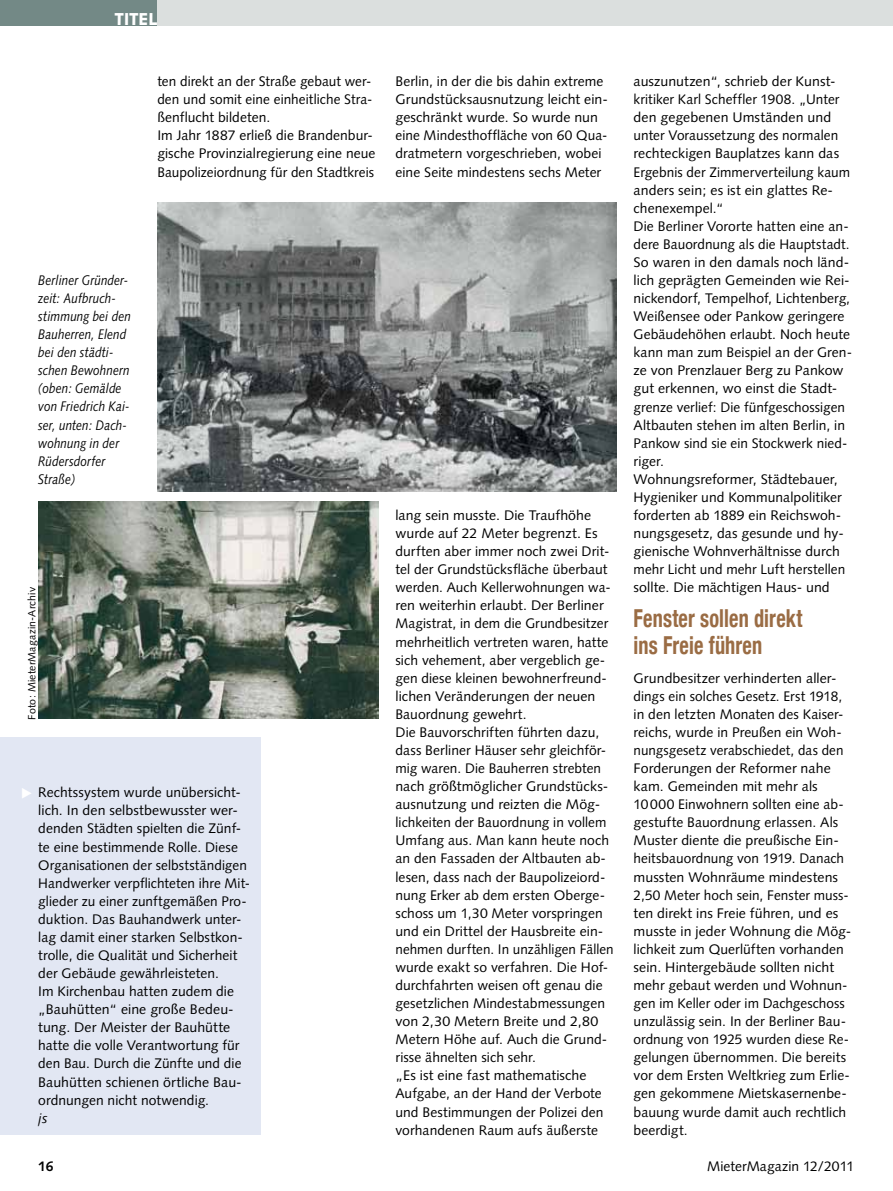
<style>
.page{position:relative;width:893px;height:1191px;background:#fff}
.page>*{position:absolute;margin:0;border:0;box-sizing:border-box;transform-origin:0 0}
.t1{font:700 condensed 24.75px/27px "Helvetica Neue";letter-spacing:.01em;color:#9a6c44;scale:.82 1}
.t2{font:900 17.25px "Syntax";letter-spacing:.015em;color:#fff;scale:.9 1}
.t3{font:13.8px/18px "Syntax";letter-spacing:.005em;color:#000}
.t4{font:italic 13.8px/18px "Syntax";letter-spacing:.005em;color:#000;scale:.85 1}
.t5{font:700 13.8px "Syntax";color:#000}
.t6{font:italic 13.8px "Syntax";letter-spacing:.005em;color:#000}
.t7{font:10.5px "Syntax";letter-spacing:.015em;color:#000}
.s1{font-family:"European Pi Three";color:#fff}
</style>
<div class="page">
<div style="left:0;top:0;width:157px;height:26px;background:#738986"></div>
<div style="left:157px;top:0;width:736px;height:26px;background:#dbdfde"></div>
<div style="left:0;top:737px;width:260px;height:397px;background:#e2e7f3"></div>
<img style="left:38px;top:502px;width:340px;height:217px">
<img style="left:157px;top:202px;width:460px;height:289px">
<p class="t2" style="left:115px;top:9px;width:49px">TiTel</p>
<p class="t3" style="left:157px;top:72px;width:220px">ten direkt an der Straße gebaut wer - den und somit eine einheitliche Stra&shy;ßenflucht bildeten.<br>Im Jahr 1887 erließ die Brandenbur&shy;gische Provinzialregierung eine neue Baupolizeiordnung für den Stadtkreis</p>
<p class="t3" style="left:395px;top:72px;width:214px">Berlin, in der die bis dahin extreme Grundstücksausnutzung leicht ein&shy;geschränkt wurde. So wurde nun ei ne Mindesthoffläche von 60 Qua&shy;dratmetern vorgeschrieben, wobei eine Seite mindestens sechs Meter</p>
<p class="t4" style="left:38px;top:271px;width:111px">Berliner Gründer&shy;zeit: Aufbruch&shy;stimmung bei den<br>Bauherren, Elend bei den städti&shy;schen Bewohnern (oben: Gemälde von Friedrich Kai&shy;ser, unten: Dach - wohnung in der<br>Rüdersdorfer<br>Straße)</p>
<p class="t7" style="left:26px;top:719px;width:134px;rotate:-90deg">Foto: MieterMagazin-Archiv</p>
<p class="t3" style="left:38px;top:783px;width:213px;text-indent:-17px"><span class="s1">E</span> Rechtssystem wurde unübersicht&shy;lich. In den selbstbewusster wer&shy;denden Städten spielten die Zünf&shy;te eine bestimmende Rolle. Diese Organisationen der selbstständigen Handwerker verpflichteten ihre Mit&shy;glieder zu einer zunftgemäßen Pro&shy;duktion. Das Bauhandwerk unter&shy;lag damit einer starken Selbstkon&shy;trolle, die Qualität und Sicherheit der Gebäude gewährleisteten.<br>Im Kirchenbau hatten zudem die „Bauhütten“ eine große Bedeu&shy;tung. Der Meister der Bauhütte hatte die volle Verantwortung für den Bau. Durch die Zünfte und die Bauhütten schienen örtliche Bau&shy;ordnungen nicht notwendig.</p>
<p class="t6" style="left:38px;top:1109px;width:11px">js</p>
<p class="t5" style="left:38px;top:1158px;width:17px">16</p>
<p class="t3" style="left:395px;top:506px;width:220px">lang sein musste. Die Traufhöhe wurde auf 22 Meter begrenzt. Es durften aber immer noch zwei Drit&shy;tel der Grundstücksfläche überbaut werden. Auch Kellerwohnungen wa&shy;ren weiterhin erlaubt. Der Berliner Magistrat, in dem die Grundbesitzer mehrheitlich vertreten waren, hatte sich vehement, aber vergeblich ge&shy;gen diese kleinen bewohnerfreund&shy;lichen Veränderungen der neuen Bauordnung gewehrt.<br>Die Bauvorschriften führten dazu, dass Berliner Häuser sehr gleichför&shy;mig waren. Die Bauherren strebten nach größtmöglicher Grundstücks&shy;ausnutzung und reizten die Mög&shy;lichkeiten der Bauordnung in vollem Umfang aus. Man kann heute noch an den Fassaden der Altbauten ab - lesen, dass nach der Baupolizeiord&shy;nung Erker ab dem ersten Oberge&shy;schoss um 1,30 Meter vorspringen und ein Drittel der Hausbreite ein&shy;nehmen durften. In unzähligen Fällen wurde exakt so verfahren. Die Hof&shy;durchfahrten weisen oft genau die gesetzlichen Mindestabmessungen von 2,30 Metern Breite und 2,80<br>Metern Höhe auf. Auch die Grund&shy;risse ähnelten sich sehr.<br>„Es ist eine fast mathematische Aufgabe, an der Hand der Verbote und Bestimmungen der Polizei den vorhandenen Raum aufs äußerste</p>
<p class="t3" style="left:634px;top:72px;width:220px">auszunutzen“, schrieb der Kunst&shy;kritiker Karl Scheffler 1908. „Unter den gegebenen Um ständen und unter Voraussetzung des normalen rechteckigen Bauplatzes kann das<br>Ergebnis der Zimmerverteilung kaum anders sein; es ist ein glattes Re&shy;chenexempel.“<br>Die Berliner Vororte hatten eine an&shy;dere Bauordnung als die Hauptstadt.<br>So waren in den damals noch länd&shy;lich geprägten Gemeinden wie Rei&shy;nickendorf, Tempelhof, Lichtenberg,<br>Weißensee oder Pankow geringere<br>Gebäudehöhen erlaubt. Noch heute kann man zum Beispiel an der Gren&shy;ze von Prenzlauer Berg zu Pankow gut erkennen, wo einst die Stadt&shy;grenze verlief: Die fünfgeschossigen<br>Altbauten stehen im alten Berlin, in<br>Pankow sind sie ein Stockwerk nied&shy;riger.<br>Wohnungsreformer, Städtebauer,<br>Hygieniker und Kommunalpolitiker forderten ab 1889 ein Reichswoh&shy;nungsgesetz, das gesunde und hy&shy;gienische Wohnverhältnisse durch mehr Licht und mehr Luft herstellen sollte. Die mächtigen Haus- und</p>
<h1 class="t1" style="left:634px;top:604px;width:207px">Fenster sollen direkt ins Freie führen</h1>
<p class="t3" style="left:634px;top:669px;width:219px">Grundbesitzer verhinderten aller&shy;dings ein solches Gesetz. Erst 1918, in den letzten Monaten des Kaiser&shy;reichs, wurde in Preußen ein Woh&shy;nungsgesetz verabschiedet, das den Forderungen der Reformer na he kam. Gemeinden mit mehr als<br>10 000 Einwohnern sollten eine ab&shy;gestufte Bauordnung erlassen. Als Muster diente die preußische Ein&shy;heitsbauordnung von 1919. Danach mussten Wohnräume mindestens 2,50 Meter hoch sein, Fenster muss&shy;ten direkt ins Freie führen, und es musste in jeder Wohnung die Mög&shy;lichkeit zum Querlüften vorhanden sein. Hintergebäude sollten nicht mehr gebaut werden und Wohnun&shy;gen im Keller oder im Dachgeschoss unzulässig sein. In der Berliner Bau&shy;ordnung von 1925 wurden diese Re&shy;gelungen übernommen. Die bereits vor dem Ersten Weltkrieg zum Erlie&shy;gen gekommene Mietskasernenbe&shy;bauung wurde damit auch rechtlich beerdigt.</p>
<p class="t3" style="left:707px;top:1157px;width:149px">MieterMagazin 12/2011</p>
</div>
